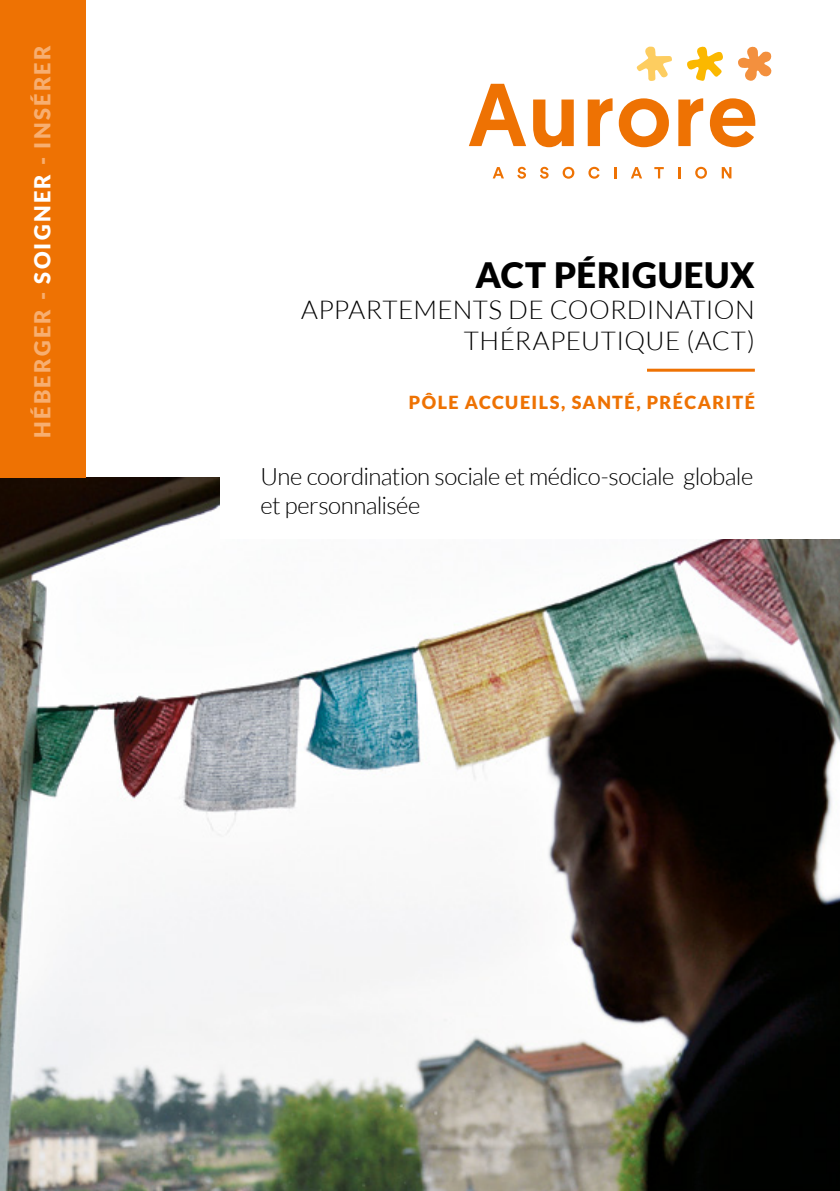
<style>
.page{position:relative;width:840px;height:1191px;background:#fff}
.page>*{position:absolute;margin:0;border:0;box-sizing:border-box;transform-origin:0 0}
.t1{font:900 35px "Lato";letter-spacing:.015em;color:#000}
.t2{font:300 26px/31.2px "Lato";letter-spacing:.015em;color:#000;text-align:right}
.t3{font:300 24px/28.8px "Lato";letter-spacing:-.025em;color:#000}
.t4{font:900 22px "Lato";letter-spacing:.105em;color:#f7ae70}
.t5{font:900 18px "Lato";letter-spacing:.075em;color:#ee7203}
.s1{color:#fff}
</style>
<div class="page">
<img style="left:0;top:477px;width:839px;height:714px">
<svg style="left:469px;top:84px;width:57px;height:62px"></svg>
<svg style="left:533px;top:100px;width:40px;height:47px"></svg>
<svg style="left:587px;top:98px;width:25px;height:48px"></svg>
<svg style="left:618px;top:98px;width:50px;height:49px"></svg>
<svg style="left:678px;top:98px;width:24px;height:48px"></svg>
<svg style="left:709px;top:98px;width:45px;height:49px"></svg>
<svg style="left:738px;top:46px;width:34px;height:35px"></svg>
<svg style="left:636px;top:46px;width:36px;height:35px"></svg>
<svg style="left:687px;top:46px;width:36px;height:35px"></svg>
<svg style="left:493px;top:167px;width:10px;height:11px"></svg>
<svg style="left:517px;top:167px;width:8px;height:12px"></svg>
<svg style="left:540px;top:167px;width:8px;height:12px"></svg>
<svg style="left:562px;top:167px;width:12px;height:12px"></svg>
<svg style="left:588px;top:167px;width:11px;height:12px"></svg>
<svg style="left:614px;top:167px;width:2px;height:11px"></svg>
<svg style="left:631px;top:167px;width:10px;height:11px"></svg>
<svg style="left:654px;top:167px;width:9px;height:11px"></svg>
<svg style="left:678px;top:167px;width:2px;height:11px"></svg>
<svg style="left:695px;top:167px;width:11px;height:12px"></svg>
<svg style="left:721px;top:167px;width:10px;height:11px"></svg>
<hr style="left:646px;top:369px;width:108px;height:3px;background:#ee7203">
<div style="left:221px;top:462px;width:618px;height:77px;background:#fff"></div>
<div style="left:0;top:0;width:85px;height:477px;background:#ee7203"></div>
<p class="t4" style="left:30px;top:438px;width:394px;rotate:-90deg">HÉBERGER - <span class="s1">SOIGNER</span> - INSÉRER</p>
<h1 class="t1" style="left:475px;top:254px;width:280px">ACT PÉRIGUEUX</h1>
<p class="t2" style="left:301px;top:294px;width:455px">APPARTEMENTS DE COORDINATION<br>THÉRAPEUTIQUE (ACT)</p>
<p class="t5" style="left:408px;top:391px;width:347px">PÔLE ACCUEILS, SANTÉ, PRÉCARITÉ</p>
<p class="t3" style="left:260px;top:462px;width:494px">Une coordination sociale et médico-sociale globale et personnalisée</p>
</div>
